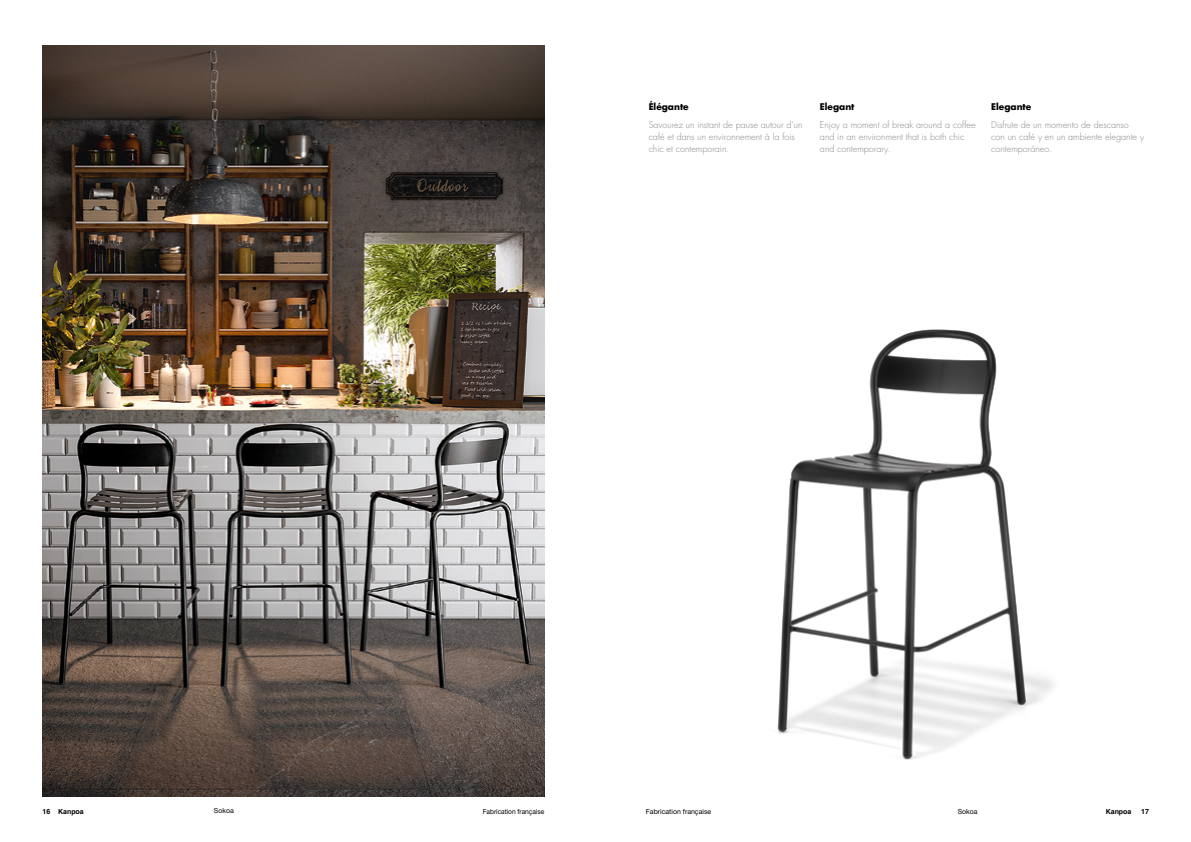
<style>
.page{position:relative;width:1191px;height:842px;background:#fff}
.page>*{position:absolute;margin:0;border:0;box-sizing:border-box;transform-origin:0 0}
.t1{font:300 9px/12px "Futura Std";color:#878787}
.t2{font:700 9px "Futura Std";color:#000}
.t3{font:7px "Helvetica Neue LT Std";color:#000}
.t4{font:7px "Helvetica Neue LT Std";color:#000;scale:.94 1}
.t5{font:700 7px "Helvetica";color:#000}
</style>
<div class="page">
<img style="left:777px;top:329px;width:277px;height:431px">
<img style="left:43px;top:45px;width:501px;height:752px">
<p class="t2" style="left:648px;top:101px;width:42px">Élégante</p>
<p class="t1" style="left:648px;top:119px;width:155px">Savourez un instant de pause autour d’un café et dans un environnement à la fois chic et contemporain.</p>
<p class="t2" style="left:820px;top:101px;width:36px">Elegant</p>
<p class="t1" style="left:820px;top:119px;width:157px">Enjoy a moment of break around a coffee and in an environment that is both chic and contemporary.</p>
<p class="t2" style="left:991px;top:101px;width:42px">Elegante</p>
<p class="t1" style="left:991px;top:119px;width:154px">Disfrute de un momento de descanso con un café y en un ambiente elegante y contemporáneo.</p>
<p class="t5" style="left:43px;top:807px;width:43px">16 Kanpoa</p>
<p class="t3" style="left:214px;top:806px;width:21px">Sokoa</p>
<p class="t4" style="left:483px;top:807px;width:67px">Fabrication française</p>
<p class="t3" style="left:646px;top:807px;width:67px">Fabrication française</p>
<p class="t3" style="left:957px;top:807px;width:21px">Sokoa</p>
<p class="t5" style="left:1105px;top:807px;width:27px">Kanpoa</p>
<p class="t5" style="left:1141px;top:807px;width:9px">17</p>
</div>
